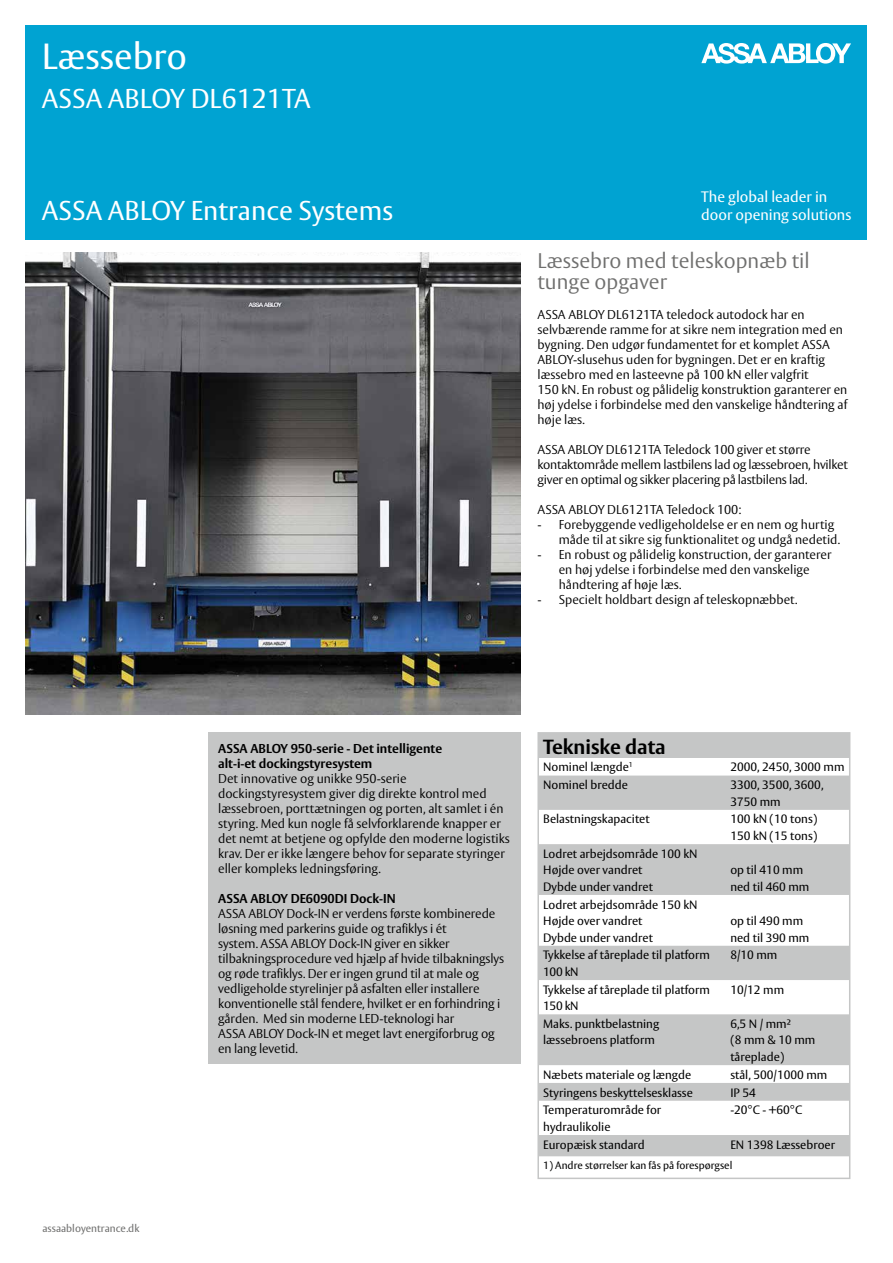
<style>
.page{position:relative;width:893px;height:1263px;background:#fff}
.page>*{position:absolute;margin:0;border:0;box-sizing:border-box;transform-origin:0 0}
.t1{font:36px "ASSA Vesta";color:#fff}
.t2{font:27px "ASSA Vesta";color:#fff}
.t3{font:300 21px/21px "ASSA Vesta";color:#6f6f6e}
.t4{font:700 20.25px "ASSA Vesta";color:#000}
.t5{font:15px/18px "ASSA Vesta";color:#fff}
.t6{font:300 12.75px/15px "ASSA Vesta";color:#000}
.t7{font:300 12.75px/15px "ASSA Vesta";letter-spacing:-.02em;color:#000}
.t8{font:700 12.75px/15px "ASSA Vesta";color:#000}
.t9{font:12px/16.5px "ASSA Vesta";color:#000}
.t10{font:10.5px "ASSA Vesta";color:#000}
.t11{font:10.5px "ASSA Vesta";color:#6f6f6e}
</style>
<div class="page">
<div style="left:25px;top:25px;width:842px;height:215px;background:#00a3d2"></div>
<svg style="left:701px;top:43px;width:150px;height:21px"></svg>
<img style="left:25px;top:252px;width:495px;height:462px">
<div style="left:207px;top:732px;width:313px;height:331px;background:#c5c6c6"></div>
<div style="left:539px;top:734px;width:310px;height:24px;background:#c5c6c6"></div>
<svg style="left:540px;top:775px;width:307px;height:381px;fill:#c5c6c6"></svg>
<div style="left:537px;top:732px;width:313px;height:447px;border:2px solid #c5c6c6"></div>
<h1 class="t1" style="left:42px;top:35px;width:147px">Læssebro</h1>
<h2 class="t2" style="left:42px;top:82px;width:270px">ASSA ABLOY DL6121TA</h2>
<h2 class="t2" style="left:42px;top:194px;width:353px">ASSA ABLOY Entrance Systems</h2>
<p class="t5" style="left:701px;top:189px;width:152px">The global leader in door opening solutions</p>
<p class="t11" style="left:43px;top:1222px;width:98px">assaabloyentrance.dk</p>
<h3 class="t3" style="left:537px;top:251px;width:274px">Læssebro med teleskopnæb til tunge opgaver</h3>
<p class="t6" style="left:537px;top:308px;width:311px">ASSA ABLOY DL6121TA teledock autodock har en selvbærende ramme for at sikre nem integration med en bygning. Den udgør fundamentet for et komplet ASSA ABLOY-slusehus uden for bygningen. Det er en kraftig læssebro med en lasteevne på 100 kN eller valgfrit<br>150 kN. En robust og pålidelig konstruktion garanterer en høj ydelse i forbindelse med den vanskelige håndtering af høje læs.</p>
<p class="t7" style="left:537px;top:443px;width:312px">ASSA ABLOY DL6121TA Teledock 100 giver et større kontaktområde mellem lastbilens lad og læssebroen, hvilket giver en optimal og sikker placering på lastbilens lad.</p>
<p class="t6" style="left:537px;top:503px;width:205px">ASSA ABLOY DL6121TA Teledock 100:</p>
<p class="t6" style="left:559px;top:518px;width:283px;text-indent:-21px">- Forebyggende vedligeholdelse er en nem og hurtig måde til at sikre sig funktionalitet og undgå nedetid.</p>
<p class="t6" style="left:559px;top:548px;width:274px;text-indent:-21px">- En robust og pålidelig konstruction, der garanterer en høj ydelse i forbindelse med den vanskelige håndtering af høje læs.</p>
<p class="t6" style="left:537px;top:593px;width:262px">- Specielt holdbart design af teleskopnæbbet.</p>
<p class="t8" style="left:218px;top:741px;width:226px">ASSA ABLOY 950-serie - Det intelligente alt-i-et dockingstyresystem</p>
<p class="t6" style="left:218px;top:771px;width:293px">Det innovative og unikke 950-serie dockingstyresystem giver dig direkte kontrol med læssebroen, porttætningen og porten, alt samlet i én styring. Med kun nogle få selvforklarende knapper er det nemt at betjene og opfylde den moderne logistiks krav. Der er ikke længere behov for separate styringer eller kompleks ledningsføring.</p>
<p class="t8" style="left:218px;top:891px;width:179px">ASSA ABLOY DE6090DI Dock-IN</p>
<p class="t6" style="left:218px;top:906px;width:288px">ASSA ABLOY Dock-IN er verdens første kombinerede løsning med parkerins guide og trafiklys i ét<br>system. ASSA ABLOY Dock-IN giver en sikker tilbakningsprocedure ved hjælp af hvide tilbakningslys og røde trafiklys. Der er ingen grund til at male og vedligeholde styrelinjer på asfalten eller installere konventionelle stål fendere, hvilket er en forhindring i gården. Med sin moderne LED-teknologi har<br>ASSA ABLOY Dock-IN et meget lavt energiforbrug og en lang levetid.</p>
<h3 class="t4" style="left:543px;top:734px;width:124px">Tekniske data</h3>
<p class="t9" style="left:543px;top:759px;width:91px">Nominel længde<sup>1</sup></p>
<p class="t9" style="left:730px;top:759px;width:116px">2000, 2450, 3000 mm</p>
<p class="t9" style="left:543px;top:777px;width:86px">Nominel bredde</p>
<p class="t9" style="left:730px;top:777px;width:95px">3300, 3500, 3600,<br>3750 mm</p>
<p class="t9" style="left:543px;top:811px;width:108px">Belastningskapacitet</p>
<p class="t9" style="left:730px;top:811px;width:89px">100 kN (10 tons)<br>150 kN (15 tons)</p>
<p class="t9" style="left:543px;top:846px;width:156px">Lodret arbejdsområde 100 kN<br>Højde over vandret<br>Dybde under vandret</p>
<p class="t9" style="left:730px;top:862px;width:80px">op til 410 mm ned til 460 mm</p>
<p class="t9" style="left:543px;top:896px;width:156px">Lodret arbejdsområde 150 kN<br>Højde over vandret<br>Dybde under vandret</p>
<p class="t9" style="left:730px;top:913px;width:80px">op til 490 mm ned til 390 mm</p>
<p class="t9" style="left:543px;top:947px;width:168px">Tykkelse af tåreplade til platform<br>100 kN</p>
<p class="t9" style="left:730px;top:947px;width:49px">8/10 mm</p>
<p class="t9" style="left:543px;top:982px;width:168px">Tykkelse af tåreplade til platform<br>150 kN</p>
<p class="t9" style="left:730px;top:982px;width:55px">10/12 mm</p>
<p class="t9" style="left:543px;top:1016px;width:118px">Maks. punktbelastning læssebroens platform</p>
<p class="t9" style="left:730px;top:1016px;width:87px">6,5 N / mm²<br>(8 mm &amp; 10 mm tåreplade)</p>
<p class="t9" style="left:543px;top:1067px;width:150px">Næbets materiale og længde</p>
<p class="t9" style="left:730px;top:1067px;width:99px">stål, 500/1000 mm</p>
<p class="t9" style="left:543px;top:1084px;width:151px">Styringens beskyttelsesklasse</p>
<p class="t9" style="left:730px;top:1084px;width:27px">IP 54</p>
<p class="t9" style="left:543px;top:1102px;width:119px">Temperaturområde for hydraulikolie</p>
<p class="t9" style="left:730px;top:1102px;width:73px">-20°C - +60°C</p>
<p class="t9" style="left:543px;top:1137px;width:103px">Europæisk standard</p>
<p class="t9" style="left:730px;top:1137px;width:106px">EN 1398 Læssebroer</p>
<p class="t10" style="left:543px;top:1159px;width:191px">1) Andre størrelser kan fås på forespørgsel</p>
</div>
